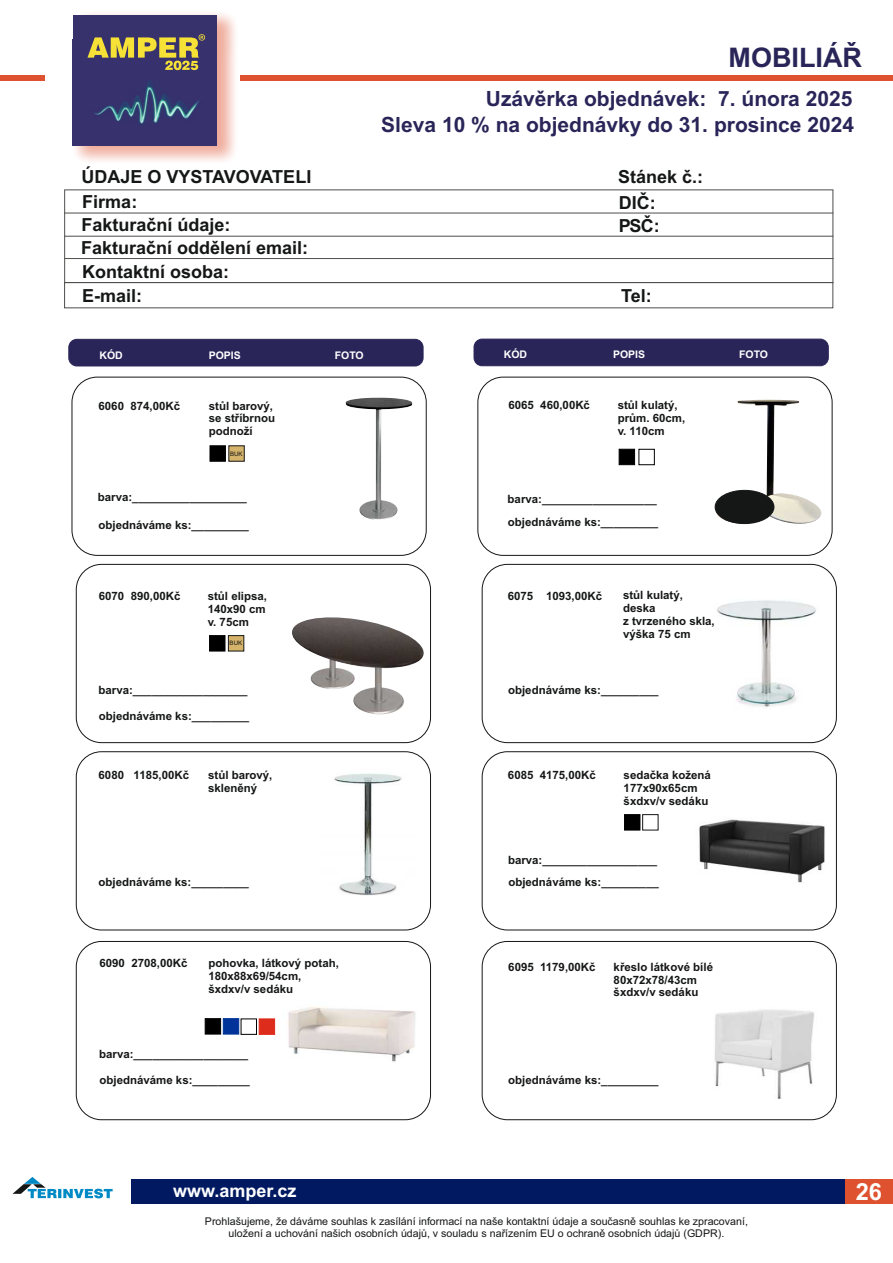
<style>
.page{position:relative;width:893px;height:1263px;background:#fff}
.page>*{position:absolute;margin:0;border:0;box-sizing:border-box;transform-origin:0 0}
.t1{font:700 27px "Arial";color:#292558}
.t2{font:700 23.55px "Arial";color:#fff}
.t3{font:700 21px "Arial";color:#292558}
.t4{font:700 18px/24.2px "Arial";color:#151616}
.t5{font:700 18px "Arial";color:#fff}
.t6{font:700 11.4px/12.8px "Arial";color:#151616}
.t7{font:10.65px/11.9px "Arial";color:#151616;text-align:center}
.t8{font:700 10.5px "Arial";color:#fff}
.t9{font:6.15px "Arial";color:#151616}
</style>
<div class="page">
<img style="left:715px;top:1009px;width:99px;height:90px">
<img style="left:275px;top:1007px;width:141px;height:55px">
<svg style="left:209px;top:635px;width:35px;height:17px"></svg>
<svg style="left:204px;top:1018px;width:71px;height:17px"></svg>
<hr style="left:64px;top:190px;width:1px;height:93px;background:#4e4e4d">
<hr style="left:832px;top:190px;width:1px;height:93px;background:#4e4e4d">
<hr style="left:64px;top:236px;width:769px;height:1px;background:#4e4e4d">
<hr style="left:64px;top:213px;width:769px;height:1px;background:#4e4e4d">
<hr style="left:64px;top:189px;width:769px;height:1px;background:#4e4e4d">
<div style="left:64px;top:282px;width:769px;height:26px;border:1px solid #4e4e4d"></div>
<hr style="left:65px;top:258px;width:769px;height:1px;background:#4e4e4d">
<svg style="left:624px;top:814px;width:35px;height:17px"></svg>
<svg style="left:618px;top:448px;width:37px;height:18px"></svg>
<svg style="left:209px;top:445px;width:36px;height:17px"></svg>
<img style="left:717px;top:574px;width:119px;height:153px">
<img style="left:334px;top:773px;width:68px;height:122px">
<img style="left:699px;top:819px;width:126px;height:64px">
<img style="left:346px;top:398px;width:66px;height:122px">
<img style="left:723px;top:400px;width:99px;height:125px">
<div style="left:715px;top:490px;width:59px;height:34px;background:#151616;border:1px solid #151616;border-radius:50%"></div>
<img style="left:292px;top:617px;width:132px;height:97px">
<div style="left:76px;top:941px;width:355px;height:179px;border:1px solid #151616;border-radius:25px"></div>
<div style="left:482px;top:941px;width:355px;height:179px;border:1px solid #151616;border-radius:25px"></div>
<div style="left:76px;top:751px;width:355px;height:179px;border:1px solid #151616;border-radius:25px"></div>
<div style="left:482px;top:751px;width:355px;height:179px;border:1px solid #151616;border-radius:25px"></div>
<div style="left:76px;top:564px;width:355px;height:179px;border:1px solid #151616;border-radius:25px"></div>
<div style="left:482px;top:564px;width:355px;height:179px;border:1px solid #151616;border-radius:25px"></div>
<div style="left:72px;top:377px;width:355px;height:179px;border:1px solid #151616;border-radius:25px"></div>
<div style="left:477px;top:377px;width:355px;height:179px;border:1px solid #151616;border-radius:25px"></div>
<div style="left:474px;top:339px;width:355px;height:27px;background:#292558;border:1px solid #292558;border-radius:8px"></div>
<div style="left:68px;top:339px;width:355px;height:27px;background:#292558;border:1px solid #292558;border-radius:8px"></div>
<div style="left:131px;top:1179px;width:761px;height:25px;background:#011961"></div>
<svg style="left:13px;top:1177px;width:100px;height:21px"></svg>
<div style="left:845px;top:1179px;width:47px;height:25px;background:#de5230"></div>
<div style="left:241px;top:75px;width:652px;height:6px;background:#de5230"></div>
<div style="left:0;top:75px;width:45px;height:6px;background:#de5230"></div>
<div style="left:63px;top:4px;width:183px;height:169px;background:#de5230;opacity:.49"></div>
<img style="left:73px;top:48px;width:144px;height:97px">
<div style="left:73px;top:15px;width:144px;height:33px;background:#37316c"></div>
<svg style="left:87px;top:34px;width:118px;height:36px"></svg>
<h1 class="t1" style="left:729px;top:48px;width:135px">MOBILIÁŘ</h1>
<h3 class="t3" style="left:486px;top:90px;width:368px">Uzávěrka objednávek: 7. února 2025</h3>
<h3 class="t3" style="left:381px;top:117px;width:474px">Sleva 10 % na objednávky do 31. prosince 2024</h3>
<h3 class="t4" style="left:82px;top:167px;width:231px">ÚDAJE O VYSTAVOVATELI</h3>
<h3 class="t4" style="left:618px;top:167px;width:87px">Stánek č.:</h3>
<h3 class="t4" style="left:82px;top:191px;width:57px">Firma:</h3>
<h3 class="t4" style="left:81px;top:237px;width:229px">Fakturační oddělení email:<br>Kontaktní osoba:</h3>
<h3 class="t4" style="left:82px;top:214px;width:151px">Fakturační údaje:</h3>
<h3 class="t4" style="left:82px;top:285px;width:62px">E-mail:</h3>
<h3 class="t4" style="left:619px;top:193px;width:43px;line-height:22.5px">DIČ:<br>PSČ:</h3>
<h3 class="t4" style="left:621px;top:285px;width:32px">Tel:</h3>
<p class="t8" style="left:100px;top:351px;width:25px">KÓD</p>
<p class="t8" style="left:209px;top:351px;width:34px">POPIS</p>
<p class="t8" style="left:335px;top:351px;width:30px">FOTO</p>
<p class="t8" style="left:504px;top:350px;width:25px">KÓD</p>
<p class="t8" style="left:613px;top:350px;width:34px">POPIS</p>
<p class="t8" style="left:739px;top:350px;width:30px">FOTO</p>
<p class="t6" style="left:99px;top:400px;width:83px">6060 874,00Kč</p>
<p class="t6" style="left:209px;top:400px;width:68px">stůl barový, se stříbrnou podnoží</p>
<p class="t6" style="left:508px;top:400px;width:83px">6065 460,00Kč</p>
<p class="t6" style="left:618px;top:400px;width:69px">stůl kulatý, prům. 60cm, v. 110cm</p>
<p class="t9" style="left:230px;top:451px;width:14px">BUK</p>
<p class="t6" style="left:98px;top:492px;width:151px">barva:__________________</p>
<p class="t6" style="left:508px;top:494px;width:151px">barva:__________________</p>
<p class="t6" style="left:99px;top:519px;width:152px">objednáváme ks:_________</p>
<p class="t6" style="left:508px;top:517px;width:152px">objednáváme ks:_________</p>
<p class="t6" style="left:99px;top:591px;width:83px">6070 890,00Kč</p>
<p class="t6" style="left:208px;top:591px;width:61px;text-align:justify">stůl elipsa, 140x90 cm v. 75cm</p>
<p class="t9" style="left:230px;top:641px;width:14px">BUK</p>
<p class="t6" style="left:99px;top:684px;width:151px">barva:__________________</p>
<p class="t6" style="left:99px;top:711px;width:152px">objednáváme ks:_________</p>
<p class="t6" style="left:99px;top:770px;width:92px">6080 1185,00Kč</p>
<p class="t6" style="left:208px;top:770px;width:66px">stůl barový, skleněný</p>
<p class="t6" style="left:98px;top:877px;width:152px">objednáváme ks:_________</p>
<p class="t6" style="left:100px;top:958px;width:89px">6090 2708,00Kč</p>
<p class="t6" style="left:208px;top:958px;width:132px">pohovka, látkový potah,<br>180x88x69/54cm, šxdxv/v sedáku</p>
<p class="t6" style="left:99px;top:1048px;width:151px">barva:__________________</p>
<p class="t6" style="left:100px;top:1075px;width:152px">objednáváme ks:_________</p>
<h3 class="t5" style="left:173px;top:1183px;width:125px">www.amper.cz</h3>
<p class="t6" style="left:508px;top:590px;width:96px">6075 1093,00Kč</p>
<p class="t6" style="left:623px;top:590px;width:93px">stůl kulatý, deska<br>z tvrzeného skla, výška 75 cm</p>
<p class="t6" style="left:508px;top:684px;width:152px">objednáváme ks:_________</p>
<p class="t6" style="left:508px;top:770px;width:89px">6085 4175,00Kč</p>
<p class="t6" style="left:624px;top:770px;width:89px">sedačka kožená<br>177x90x65cm šxdxv/v sedáku</p>
<p class="t6" style="left:508px;top:855px;width:151px">barva:__________________</p>
<p class="t6" style="left:508px;top:877px;width:152px">objednáváme ks:_________</p>
<p class="t6" style="left:508px;top:961px;width:89px">6095 1179,00Kč</p>
<p class="t6" style="left:614px;top:961px;width:101px">křeslo látkové bílé<br>80x72x78/43cm šxdxv/v sedáku</p>
<p class="t6" style="left:508px;top:1075px;width:152px">objednáváme ks:_________</p>
<p class="t7" style="left:205px;top:1216px;width:544px">Prohlašujeme, že dáváme souhlas k zasílání informací na naše kontaktní údaje a současně souhlas ke zpracovaní, uložení a uchování našich osobních údajů, v souladu s nařízením EU o ochraně osobních údajů (GDPR).</p>
<h2 class="t2" style="left:856px;top:1183px;width:28px">26</h2>
</div>
